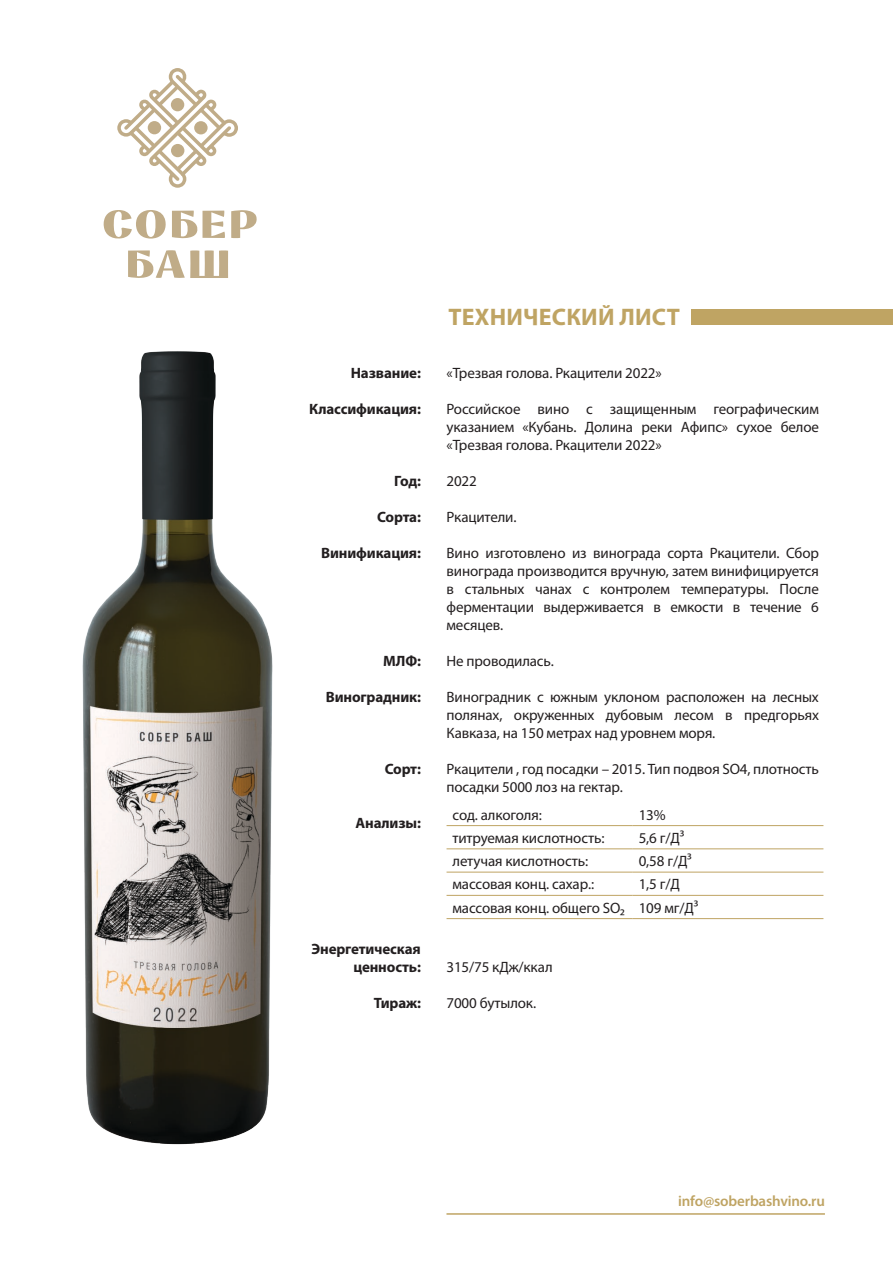
<style>
.page{position:relative;width:893px;height:1263px;background:#fff}
.page>*{position:absolute;margin:0;border:0;box-sizing:border-box;transform-origin:0 0}
.t1{font:700 24px "Myriad Pro";letter-spacing:.01em;color:#bfa463}
.t2{font:15px/18px "Myriad Pro";letter-spacing:-.01em;color:#231f20;text-align:justify}
.t3{font:700 15px/18px "Myriad Pro";letter-spacing:-.01em;color:#231f20;text-align:right}
.t4{font:600 15px "Myriad Pro";letter-spacing:-.01em;color:#bfa463}
</style>
<div class="page">
<hr style="left:446px;top:1213px;width:379px;height:2px;background:#bfa463">
<div style="left:691px;top:309px;width:202px;height:16px;background:#bfa463"></div>
<svg style="left:103px;top:210px;width:63px;height:29px"></svg>
<svg style="left:231px;top:210px;width:26px;height:28px"></svg>
<svg style="left:172px;top:211px;width:53px;height:27px"></svg>
<svg style="left:128px;top:250px;width:100px;height:28px"></svg>
<svg style="left:117px;top:68px;width:121px;height:120px"></svg>
<div style="left:194px;top:121px;width:14px;height:13px;background:#c0ac88;border-radius:50%"></div>
<div style="left:171px;top:144px;width:13px;height:13px;background:#c0ac88;border-radius:50%"></div>
<div style="left:148px;top:121px;width:13px;height:13px;background:#c0ac88;border-radius:50%"></div>
<hr style="left:447px;top:825px;width:186px;height:1px;background:#bfa463">
<hr style="left:633px;top:825px;width:190px;height:1px;background:#bfa463">
<hr style="left:447px;top:848px;width:186px;height:1px;background:#bfa463">
<hr style="left:633px;top:848px;width:190px;height:1px;background:#bfa463">
<hr style="left:447px;top:872px;width:186px;height:1px;background:#bfa463">
<hr style="left:633px;top:872px;width:190px;height:1px;background:#bfa463">
<hr style="left:447px;top:895px;width:186px;height:1px;background:#bfa463">
<hr style="left:633px;top:895px;width:190px;height:1px;background:#bfa463">
<hr style="left:447px;top:918px;width:186px;height:1px;background:#bfa463">
<hr style="left:633px;top:918px;width:190px;height:1px;background:#bfa463">
<img style="left:82px;top:351px;width:191px;height:794px">
<h1 class="t1" style="left:448px;top:302px;width:233px">ТЕХНИЧЕСКИЙ ЛИСТ</h1>
<p class="t3" style="left:351px;top:363px;width:72px">Название:</p>
<p class="t2" style="left:447px;top:364px;width:217px">«Трезвая голова. Ркацители 2022»</p>
<p class="t3" style="left:309px;top:399px;width:113px">Классификация:</p>
<p class="t2" style="left:447px;top:400px;width:374px">Российское вино с защищенным географическим указанием «Кубань. Долина реки Афипс» сухое белое «Трезвая голова. Ркацители 2022»</p>
<p class="t3" style="left:394px;top:471px;width:28px">Год:</p>
<p class="t2" style="left:447px;top:472px;width:32px">2022</p>
<p class="t3" style="left:377px;top:507px;width:45px">Сорта:</p>
<p class="t2" style="left:447px;top:508px;width:71px">Ркацители.</p>
<p class="t3" style="left:321px;top:543px;width:101px">Винификация:</p>
<p class="t2" style="left:447px;top:544px;width:374px">Вино изготовлено из винограда сорта Ркацители. Сбор винограда производится вручную, затем винифицируется в стальных чанах с контролем температуры. После ферментации выдерживается в емкости в течение 6 месяцев.</p>
<p class="t3" style="left:383px;top:651px;width:39px">МЛФ:</p>
<p class="t2" style="left:447px;top:652px;width:109px">Не проводилась.</p>
<p class="t3" style="left:326px;top:687px;width:97px">Виноградник:</p>
<p class="t2" style="left:447px;top:688px;width:374px">Виноградник с южным уклоном расположен на лесных полянах, окруженных дубовым лесом в предгорьях Кавказа, на 150 метрах над уровнем моря.</p>
<p class="t3" style="left:385px;top:759px;width:38px">Сорт:</p>
<p class="t2" style="left:447px;top:760px;width:374px">Ркацители , год посадки – 2015. Тип подвоя SO4, плотность посадки 5000 лоз на гектар.</p>
<p class="t3" style="left:355px;top:813px;width:67px">Анализы:</p>
<p class="t2" style="left:453px;top:805px;width:91px">сод. алкоголя:</p>
<p class="t2" style="left:639px;top:805px;width:28px">13%</p>
<p class="t2" style="left:453px;top:828px;width:153px">титруемая кислотность:</p>
<p class="t2" style="left:639px;top:828px;width:47px">5,6 г/Д3</p>
<p class="t2" style="left:453px;top:852px;width:137px">летучая кислотность:</p>
<p class="t2" style="left:639px;top:852px;width:55px">0,58 г/Д3</p>
<p class="t2" style="left:453px;top:875px;width:143px">массовая конц. сахар.:</p>
<p class="t2" style="left:453px;top:872px;width:247px;line-height:23.2px;text-indent:186px">1,5 г/Д массовая конц. общего SO₂ 109 мг/Д3</p>
<p class="t3" style="left:312px;top:939px;width:111px">Энергетическая ценность:</p>
<p class="t2" style="left:447px;top:958px;width:108px">315/75 кДж/ккал</p>
<p class="t3" style="left:374px;top:993px;width:49px">Тираж:</p>
<p class="t2" style="left:447px;top:994px;width:91px">7000 бутылок.</p>
<p class="t4" style="left:678px;top:1191px;width:148px">info@soberbashvino.ru</p>
</div>
